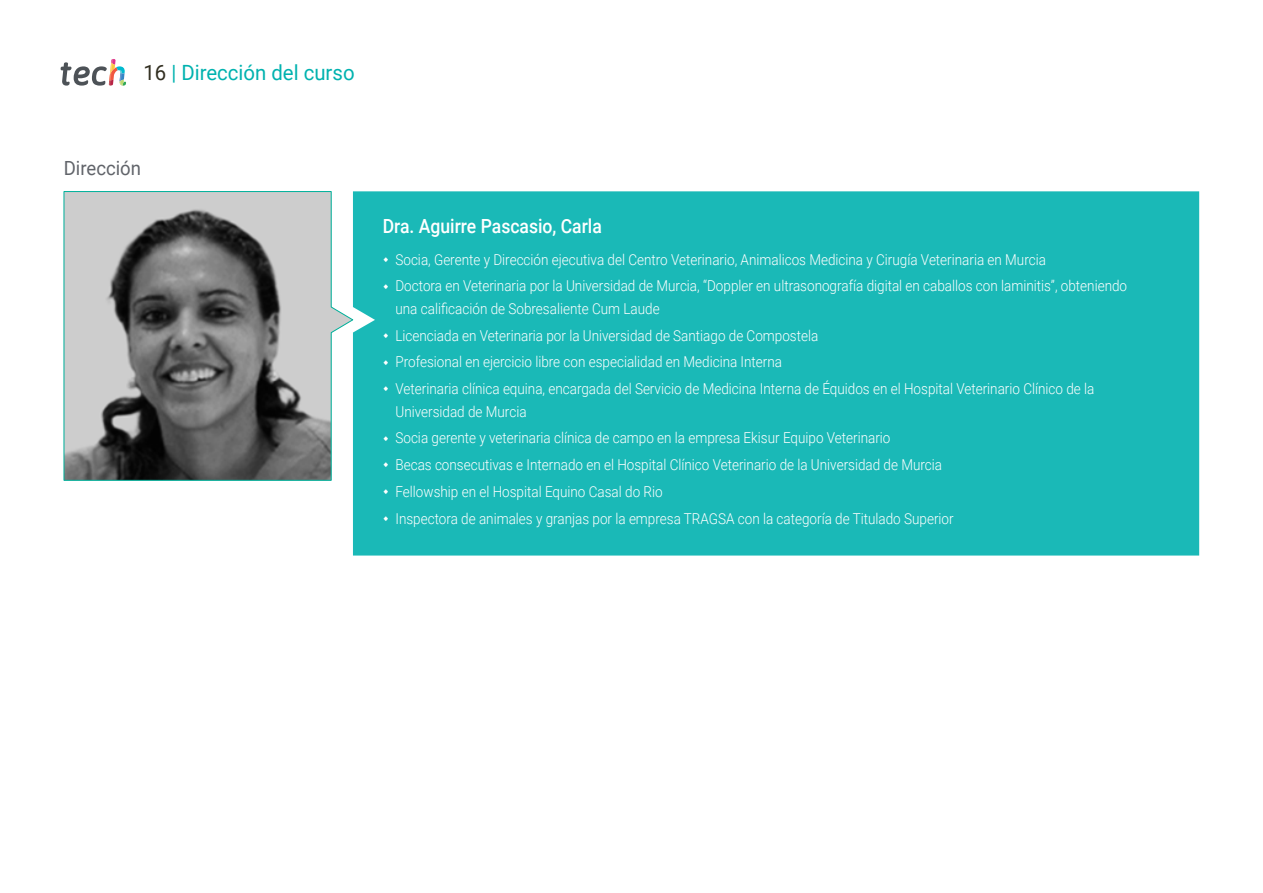
<style>
.page{position:relative;width:1263px;height:893px;background:#fff}
.page>*{position:absolute;margin:0;border:0;box-sizing:border-box;transform-origin:0 0}
.t1{font:21px "Roboto";color:#00b2af}
.t2{font:500 19.5px "Roboto";color:#fff;scale:.9 1}
.t3{font:19.5px "Roboto";color:#61646a;scale:.95 1}
.t4{font:300 15px/26.7px "Roboto";color:#fff;scale:.9 1}
.s1{color:#312e20}
</style>
<div class="page">
<svg style="left:61px;top:59px;width:65px;height:27px"></svg>
<div style="left:353px;top:191px;width:846px;height:365px;background:#1ab9b7"></div>
<svg style="left:64px;top:191px;width:289px;height:290px;background:#8e9090"></svg>
<svg style="left:384px;top:257px;width:4px;height:5px"></svg>
<svg style="left:384px;top:284px;width:4px;height:5px"></svg>
<svg style="left:384px;top:333px;width:4px;height:5px"></svg>
<svg style="left:384px;top:360px;width:4px;height:5px"></svg>
<svg style="left:384px;top:386px;width:4px;height:5px"></svg>
<svg style="left:384px;top:436px;width:4px;height:5px"></svg>
<svg style="left:384px;top:462px;width:4px;height:5px"></svg>
<svg style="left:384px;top:489px;width:4px;height:5px"></svg>
<svg style="left:384px;top:516px;width:4px;height:5px"></svg>
<h1 class="t1" style="left:144px;top:57px;width:213px"><span class="s1">16</span> | Dirección del curso</h1>
<h2 class="t3" style="left:64px;top:154px;width:83px">Dirección</h2>
<h2 class="t2" style="left:383px;top:212px;width:245px">Dra. Aguirre Pascasio, Carla</h2>
<p class="t4" style="left:395px;top:245px;width:814px">Socia, Gerente y Dirección ejecutiva del Centro Veterinario, Animalicos Medicina y Cirugía Veterinaria en Murcia<br>Doctora en Veterinaria por la Universidad de Murcia, “Doppler en ultrasonografía digital en caballos con laminitis”, obteniendo</p>
<p class="t4" style="left:395px;top:294px;width:778px">una calificación de Sobresaliente Cum Laude<br>Licenciada en Veterinaria por la Universidad de Santiago de Compostela<br>Profesional en ejercicio libre con especialidad en Medicina Interna<br>Veterinaria clínica equina, encargada del Servicio de Medicina Interna de Équidos en el Hospital Veterinario Clínico de la</p>
<p class="t4" style="left:395px;top:397px;width:622px">Universidad de Murcia<br>Socia gerente y veterinaria clínica de campo en la empresa Ekisur Equipo Veterinario<br>Becas consecutivas e Internado en el Hospital Clínico Veterinario de la Universidad de Murcia Fellowship en el Hospital Equino Casal do Rio<br>Inspectora de animales y granjas por la empresa TRAGSA con la categoría de Titulado Superior</p>
</div>
